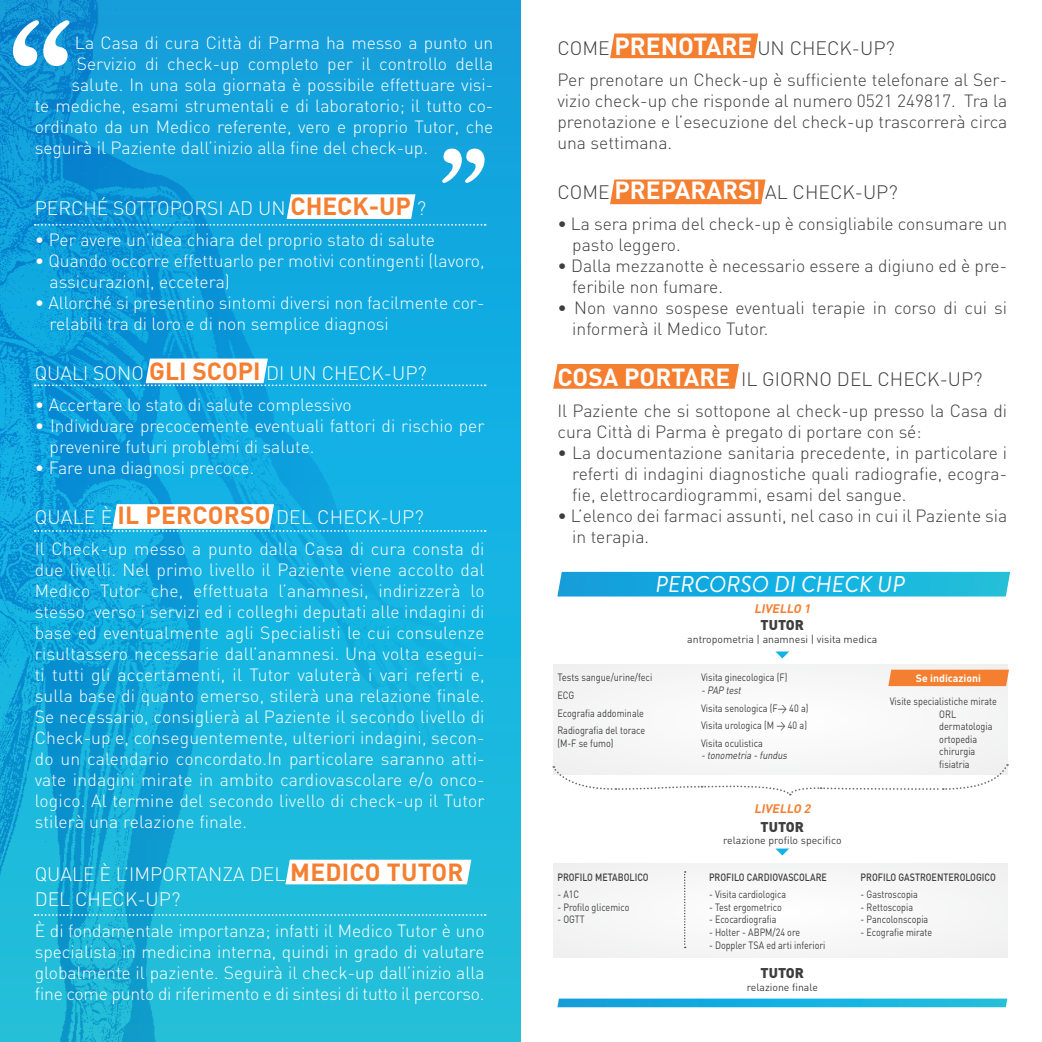
<style>
.page{position:relative;width:1042px;height:1042px;background:#fff}
.page>*{position:absolute;margin:0;border:0;box-sizing:border-box;transform-origin:0 0}
.t1{font:italic 22.75px "Brandon Grotesque";color:#fff}
.t2{font:300 19.25px "DIN";color:#fff}
.t3{font:300 19.25px "DIN";color:#3e3e3f}
.t4{font:300 17.5px/21px "DIN";color:#fff}
.t5{font:300 17.5px/21px "DIN";color:#3e3e3f}
.t6{font:900 14px "DIN";color:#3e3e3f}
.t7{font:italic 700 12.25px "DIN";color:#f47f31}
.t8{font:10.5px "DIN";color:#3e3e3f;scale:.86 1}
.t9{font:10.5px "DIN";color:#3e3e3f;scale:.85 1}
.t10{font:10.5px "DIN";color:#3e3e3f}
.t11{font:500 10.5px "DIN";color:#3e3e3f;scale:.85 1}
.t12{font:italic 10.5px "DIN";color:#3e3e3f;scale:.86 1}
.t13{font:10.5px "DIN";color:#3e3e3f;scale:.9 1}
.t14{font:700 10.5px "DIN";color:#fff}
.s1{font-weight:700;font-size:24.5px;color:#f47f31}
.s2{font-weight:700;font-size:24.5px;color:#fff}
</style>
<div class="page">
<div style="left:553px;top:664px;width:454px;height:110px;background:#f6f7f7"></div>
<div style="left:553px;top:863px;width:454px;height:94px;background:#f6f6f6"></div>
<svg style="left:557px;top:572px;width:453px;height:24px;background:#19b0de"></svg>
<svg style="left:557px;top:998px;width:450px;height:9px;background:#26b4e0"></svg>
<svg style="left:610px;top:33px;width:148px;height:25px;background:#f4843a"></svg>
<div style="left:610px;top:179px;width:155px;height:25px;background:#f47f31"></div>
<div style="left:553px;top:364px;width:186px;height:25px;background:#f47f31"></div>
<div style="left:0;top:0;width:521px;height:1042px;background:linear-gradient(to bottom,#0fa0e0,#20c2dd)"></div>
<img style="left:0;top:0;width:484px;height:1042px">
<svg style="left:35px;top:914px;width:450px;height:2px"></svg>
<svg style="left:775px;top:651px;width:14px;height:7px"></svg>
<svg style="left:553px;top:764px;width:455px;height:32px"></svg>
<svg style="left:13px;top:20px;width:56px;height:46px"></svg>
<svg style="left:442px;top:149px;width:42px;height:34px"></svg>
<svg style="left:285px;top:859px;width:186px;height:25px"></svg>
<svg style="left:35px;top:504px;width:450px;height:28px"></svg>
<svg style="left:35px;top:194px;width:450px;height:32px"></svg>
<svg style="left:35px;top:358px;width:450px;height:28px"></svg>
<svg style="left:775px;top:848px;width:14px;height:7px"></svg>
<svg style="left:888px;top:669px;width:121px;height:17px;background:#f3863d"></svg>
<svg style="left:684px;top:871px;width:2px;height:77px"></svg>
<p class="t4" style="left:75px;top:32px;width:420px">La Casa di cura Città di Parma ha messo a punto un</p>
<p class="t4" style="left:77px;top:53px;width:418px">Servizio di check-up completo per il controllo della</p>
<p class="t4" style="left:71px;top:74px;width:423px">salute. In una sola giornata è possibile effettuare visi-</p>
<p class="t4" style="left:35px;top:95px;width:460px">te mediche, esami strumentali e di laboratorio; il tutto co-</p>
<p class="t4" style="left:35px;top:116px;width:460px">ordinato da un Medico referente, vero e proprio Tutor, che</p>
<p class="t4" style="left:35px;top:137px;width:395px">seguirà il Paziente dall’inizio alla fine del check-up.</p>
<p class="t2" style="left:35px;top:196px;width:393px">PERCHÉ SOTTOPORSI AD UN <span class="s1">CHECK-UP</span> ?</p>
<p class="t4" style="left:35px;top:229px;width:402px">• Per avere un’idea chiara del proprio stato di salute</p>
<p class="t4" style="left:50px;top:250px;width:436px;text-indent:-15px">• Quando occorre effettuarlo per motivi contingenti (lavoro, assicurazioni, eccetera)</p>
<p class="t4" style="left:50px;top:292px;width:436px;text-indent:-15px">• Allorché si presentino sintomi diversi non facilmente cor&shy;relabili tra di loro e di non semplice diagnosi</p>
<p class="t2" style="left:35px;top:361px;width:394px">QUALI SONO <span class="s1">GLI SCOPI</span> DI UN CHECK-UP?</p>
<p class="t4" style="left:35px;top:394px;width:318px">• Accertare lo stato di salute complessivo</p>
<p class="t4" style="left:50px;top:415px;width:436px;text-indent:-15px">• Individuare precocemente eventuali fattori di rischio per prevenire futuri problemi di salute.</p>
<p class="t4" style="left:35px;top:457px;width:221px">• Fare una diagnosi precoce.</p>
<p class="t2" style="left:35px;top:506px;width:391px">QUALE È <span class="s1">IL PERCORSO</span> DEL CHECK-UP?</p>
<p class="t4" style="left:35px;top:538px;width:451px;text-align:justify">Il Check-up messo a punto dalla Casa di cura consta di due livelli. Nel primo livello il Paziente viene accolto dal Medico Tutor che, effettuata l’anamnesi, indirizzerà lo stesso verso i servizi ed i colleghi deputati alle indagini di base ed eventualmente agli Specialisti le cui consulenze risultassero necessarie dall’anamnesi. Una volta esegui&shy;ti tutti gli accertamenti, il Tutor valuterà i vari referti e, sulla base di quanto emerso, stilerà una relazione finale.<br>Se necessario, consiglierà al Paziente il secondo livello di Check-up e, conseguentemente, ulteriori indagini, secon&shy;do un calendario concordato.In particolare saranno atti&shy;vate indagini mirate in ambito cardiovascolare e/o onco&shy;logico. Al termine del secondo livello di check-up il Tutor stilerà una relazione finale.</p>
<p class="t2" style="left:35px;top:862px;width:430px">QUALE È L’IMPORTANZA DEL <span class="s1">MEDICO TUTOR</span></p>
<p class="t2" style="left:35px;top:887px;width:147px">DEL CHECK-UP?</p>
<p class="t4" style="left:35px;top:920px;width:451px;text-align:justify">È di fondamentale importanza; infatti il Medico Tutor è uno specialista in medicina interna, quindi in grado di valutare globalmente il paziente. Seguirà il check-up dall’inizio alla fine come punto di riferimento e di sintesi di tutto il percorso.</p>
<p class="t3" style="left:557px;top:36px;width:339px">COME <span class="s2">PRENOTARE</span> UN CHECK-UP?</p>
<p class="t5" style="left:557px;top:69px;width:451px;text-align:justify">Per prenotare un Check-up è sufficiente telefonare al Ser&shy;vizio check-up che risponde al numero 0521 249817. Tra la prenotazione e l’esecuzione del check-up trascorrerà circa una settimana.</p>
<p class="t3" style="left:557px;top:181px;width:342px">COME <span class="s2">PREPARARSI</span> AL CHECK-UP?</p>
<p class="t5" style="left:572px;top:213px;width:436px;text-indent:-15px">• La sera prima del check-up è consigliabile consumare un pasto leggero.</p>
<p class="t5" style="left:572px;top:255px;width:436px;text-indent:-15px">• Dalla mezzanotte è necessario essere a digiuno ed è pre&shy;feribile non fumare.</p>
<p class="t5" style="left:572px;top:297px;width:436px;text-indent:-15px">• Non vanno sospese eventuali terapie in corso di cui si informerà il Medico Tutor.</p>
<p class="t3" style="left:557px;top:367px;width:427px"><span class="s2">COSA PORTARE</span> IL GIORNO DEL CHECK-UP?</p>
<p class="t5" style="left:557px;top:400px;width:451px">Il Paziente che si sottopone al check-up presso la Casa di cura Città di Parma è pregato di portare con sé:</p>
<p class="t5" style="left:572px;top:442px;width:436px;text-align:justify;text-indent:-15px">• La documentazione sanitaria precedente, in particolare i referti di indagini diagnostiche quali radiografie, ecogra&shy;fie, elettrocardiogrammi, esami del sangue.</p>
<p class="t5" style="left:572px;top:505px;width:436px;text-indent:-15px">• L’elenco dei farmaci assunti, nel caso in cui il Paziente sia in terapia.</p>
<p class="t1" style="left:655px;top:568px;width:251px">PERCORSO DI CHECK UP</p>
<p class="t6" style="left:760px;top:616px;width:45px">TUTOR</p>
<p class="t10" style="left:687px;top:633px;width:191px">antropometria | anamnesi | visita medica</p>
<p class="t7" style="left:754px;top:600px;width:61px">LIVELLO 1</p>
<p class="t13" style="left:557px;top:671px;width:107px">Tests sangue/urine/feci</p>
<p class="t8" style="left:557px;top:689px;width:21px">ECG</p>
<p class="t8" style="left:557px;top:706px;width:102px">Ecografia addominale</p>
<p class="t8" style="left:557px;top:724px;width:104px">Radiografia del torace</p>
<p class="t8" style="left:557px;top:736px;width:67px">(M-F se fumo)</p>
<p class="t11" style="left:557px;top:870px;width:109px">PROFILO METABOLICO</p>
<p class="t9" style="left:557px;top:888px;width:27px">- A1C</p>
<p class="t9" style="left:557px;top:900px;width:86px">- Profilo glicemico</p>
<p class="t9" style="left:557px;top:913px;width:34px">- OGTT</p>
<p class="t8" style="left:701px;top:671px;width:102px">Visita ginecologica (F)</p>
<p class="t12" style="left:701px;top:684px;width:50px">-PAP test</p>
<p class="t8" style="left:701px;top:701px;width:126px">Visita senologica (F&gt; 40 a)</p>
<p class="t8" style="left:701px;top:719px;width:125px">Visita urologica (M &gt; 40 a)</p>
<p class="t8" style="left:701px;top:736px;width:73px">Visita oculistica</p>
<p class="t12" style="left:701px;top:749px;width:104px">-tonometria -fundus</p>
<p class="t7" style="left:754px;top:801px;width:61px">LIVELLO 2</p>
<p class="t6" style="left:760px;top:817px;width:45px">TUTOR</p>
<p class="t10" style="left:723px;top:834px;width:120px">relazione profilo specifico</p>
<p class="t11" style="left:709px;top:870px;width:140px">PROFILO CARDIOVASCOLARE</p>
<p class="t9" style="left:709px;top:888px;width:92px">- Visita cardiologica</p>
<p class="t9" style="left:709px;top:900px;width:87px">- Test ergometrico</p>
<p class="t9" style="left:709px;top:913px;width:81px">- Ecocardiografia</p>
<p class="t9" style="left:709px;top:925px;width:109px">- Holter - ABPM/24 ore</p>
<p class="t9" style="left:709px;top:938px;width:139px">- Doppler TSA ed arti inferiori</p>
<p class="t6" style="left:760px;top:963px;width:45px">TUTOR</p>
<p class="t10" style="left:747px;top:980px;width:73px">relazione finale</p>
<p class="t14" style="left:916px;top:671px;width:67px">Se indicazioni</p>
<p class="t8" style="left:889px;top:694px;width:126px">Visite specialistiche mirate</p>
<p class="t8" style="left:939px;top:707px;width:21px">ORL</p>
<p class="t8" style="left:939px;top:720px;width:63px">dermatologia</p>
<p class="t8" style="left:939px;top:732px;width:46px">ortopedia</p>
<p class="t8" style="left:939px;top:745px;width:43px">chirurgia</p>
<p class="t8" style="left:939px;top:757px;width:37px">fisiatria</p>
<p class="t11" style="left:860px;top:870px;width:161px">PROFILO GASTROENTEROLOGICO</p>
<p class="t9" style="left:860px;top:888px;width:69px">- Gastroscopia</p>
<p class="t9" style="left:860px;top:900px;width:63px">- Rettoscopia</p>
<p class="t9" style="left:860px;top:913px;width:81px">- Pancolonscopia</p>
<p class="t9" style="left:860px;top:925px;width:86px">- Ecografie mirate</p>
</div>
